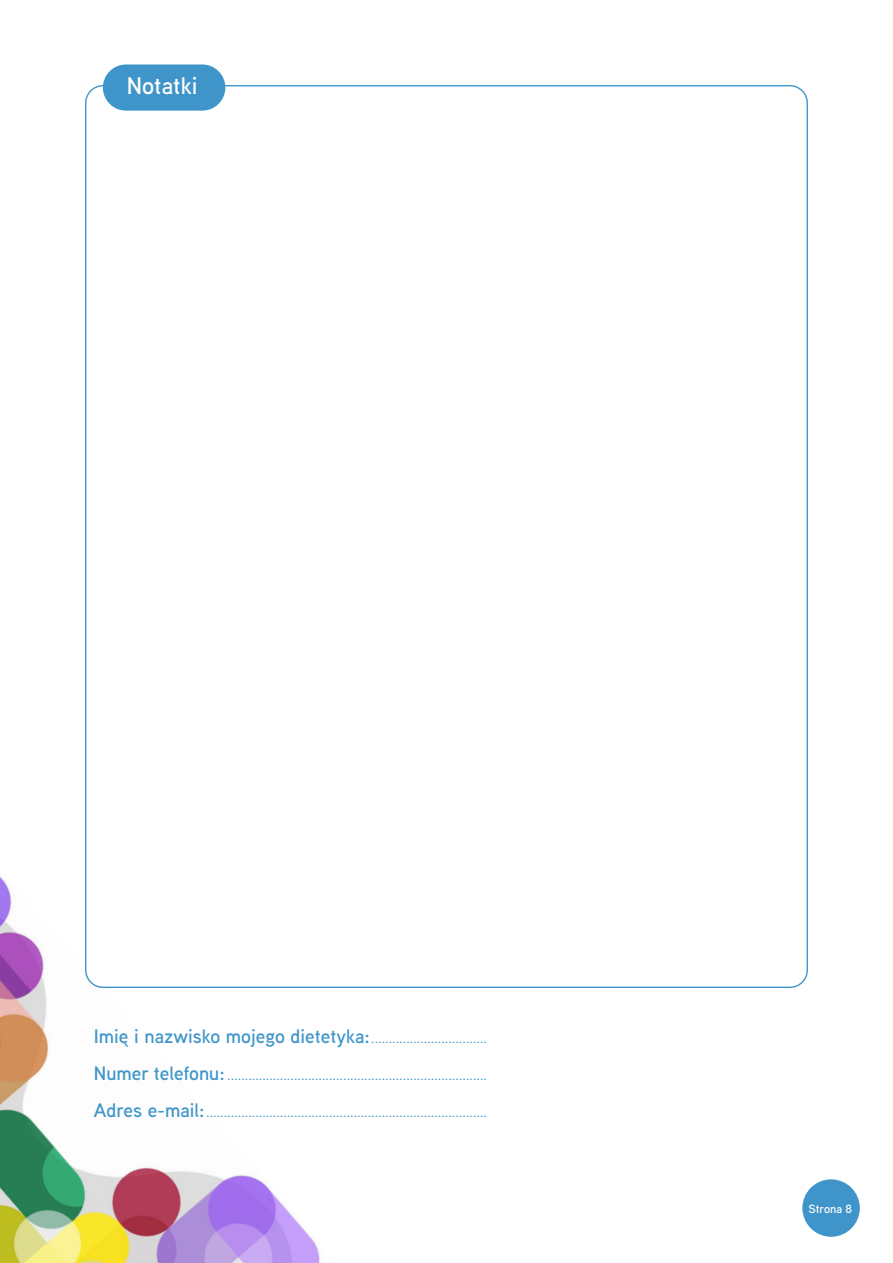
<style>
.page{position:relative;width:893px;height:1263px;background:#fff}
.page>*{position:absolute;margin:0;border:0;box-sizing:border-box;transform-origin:0 0}
.t1{font:600 24px "Aaux Next";color:#fff}
.t2{font:500 13.5px "Aaux Next";color:#3f95ca}
.t3{font:600 12px "Aaux Next";color:#fff}
.s1{font-weight:600;font-size:19.5px}
</style>
<div class="page">
<div style="left:103px;top:64px;width:122px;height:47px;background:#3f95ca;border-radius:23px"></div>
<div style="left:802px;top:1179px;width:58px;height:58px;background:#3f95ca;border-radius:50%"></div>
<img style="left:0;top:806px;width:365px;height:457px">
<h1 class="t1" style="left:127px;top:69px;width:72px">Notatki</h1>
<p class="t2" style="left:94px;top:1029px;width:395px"><span class="s1">Imię i nazwisko mojego dietetyka:</span>.................................</p>
<p class="t2" style="left:94px;top:1066px;width:395px"><span class="s1">Numer telefonu:</span> ..........................................................................</p>
<p class="t2" style="left:94px;top:1103px;width:395px"><span class="s1">Adres e-mail:</span>................................................................................</p>
<p class="t3" style="left:809px;top:1200px;width:45px">Strona 8</p>
</div>
